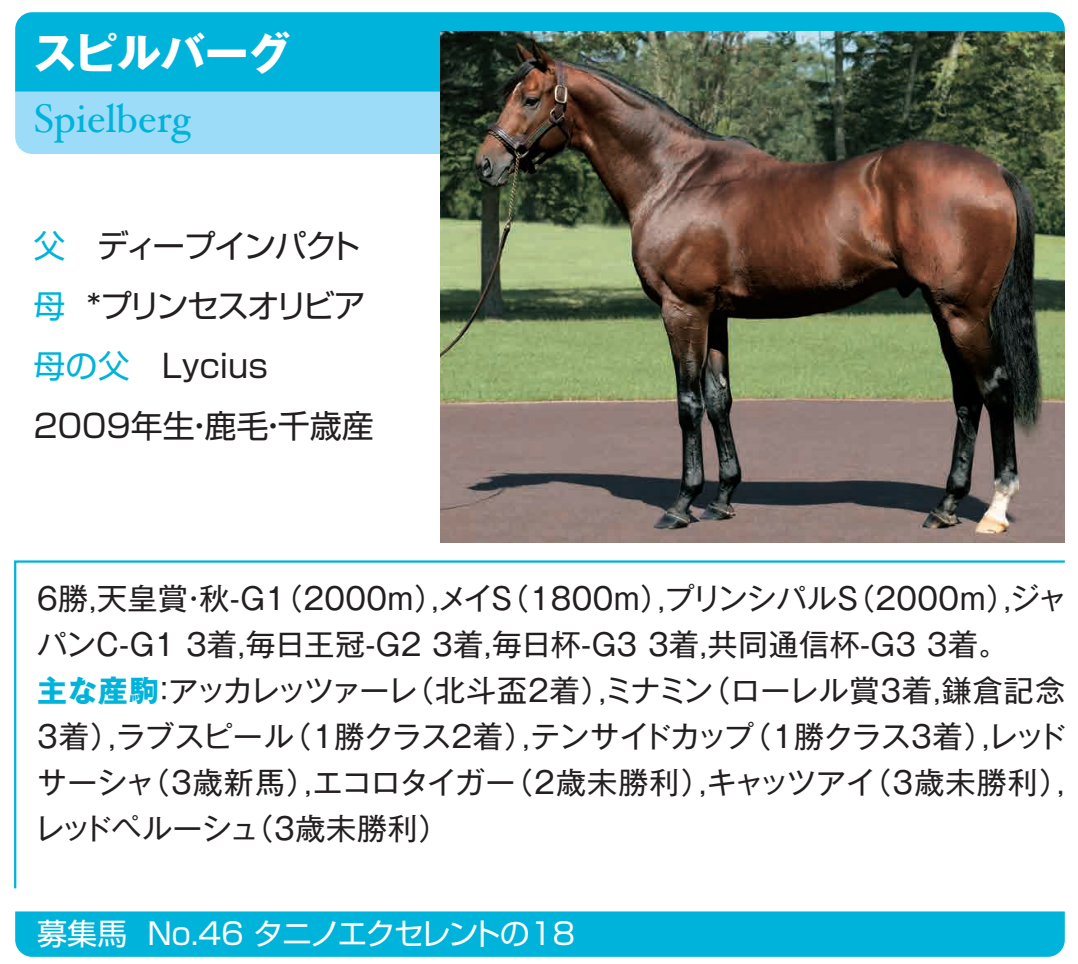
<style>
.page{position:relative;width:1078px;height:964px;background:#fff}
.page>*{position:absolute;margin:0;border:0;box-sizing:border-box;transform-origin:0 0}
.t1{font:700 44px "Gothic MB101 Pr 5";letter-spacing:-.015em;color:#fff}
.t2{font:40px "Hoefler Text";color:#00b3da}
.t3{font:32px "Shin Go Pr 5";color:#231f20}
.t4{font:32px "Shin Go Pr 5";letter-spacing:-.08em;color:#231f20}
.t5{font:32px "Shin Go Pr 5";letter-spacing:-.06em;color:#231f20}
.t6{font:32px "Shin Go Pr 5";letter-spacing:-.03em;color:#231f20}
.t7{font:32px "Shin Go Pr 5";color:#00b3da}
.t8{font:30px "Gothic MB101 Pr 5";letter-spacing:.01em;color:#231f20}
.t9{font:30px "Gothic MB101 Pr 5";letter-spacing:-.035em;color:#231f20}
.t10{font:30px "Gothic MB101 Pr 5";letter-spacing:-.025em;color:#231f20}
.t11{font:30px "Shin Go Pr 5";letter-spacing:-.065em;color:#fff}
.t12{font:30px "Gothic MB101 Pr 5";letter-spacing:.035em;color:#231f20}
.t13{font:30px "Gothic MB101 Pr 5";letter-spacing:-.095em;color:#231f20}
.t14{font:30px "Gothic MB101 Pr 5";letter-spacing:-.02em;color:#231f20}
.t15{font:30px "Shin Go Pr 5";letter-spacing:-.04em;color:#fff}
.s1{font-weight:700;color:#00b3da}
</style>
<div class="page">
<div style="left:15px;top:911px;width:1049px;height:46px;background:#00b3da"></div>
<div style="left:15px;top:92px;width:425px;height:62px;background:#9cdcf8"></div>
<div style="left:15px;top:12px;width:1049px;height:80px;background:#00b3da"></div>
<img style="left:440px;top:32px;width:624px;height:510px">
<svg style="left:14px;top:560px;width:1051px;height:329px"></svg>
<h1 class="t1" style="left:33px;top:17px;width:259px">スピルバーグ</h1>
<h2 class="t2" style="left:34px;top:95px;width:158px">Spielberg</h2>
<p class="t7" style="left:34px;top:220px;width:33px">父</p>
<p class="t7" style="left:34px;top:280px;width:33px">母</p>
<p class="t5" style="left:97px;top:220px;width:265px">ディープインパクト</p>
<p class="t4" style="left:87px;top:280px;width:280px">*プリンセスオリビア</p>
<p class="t7" style="left:34px;top:340px;width:98px">母の父</p>
<p class="t3" style="left:34px;top:400px;width:342px">2009年生鹿毛千歳産</p>
<p class="t6" style="left:162px;top:340px;width:108px">Lycius</p>
<p class="t6" style="left:183px;top:400px;width:33px">・</p>
<p class="t6" style="left:257px;top:400px;width:33px">・</p>
<p class="t14" style="left:664px;top:574px;width:195px">プリンシパルS</p>
<p class="t8" style="left:1009px;top:574px;width:59px">ジャ</p>
<p class="t8" style="left:37px;top:574px;width:408px">6勝,天皇賞秋 G- （1 2000ｍ ,）</p>
<p class="t8" style="left:499px;top:574px;width:172px">（1800ｍ ,）</p>
<p class="t8" style="left:844px;top:574px;width:172px">（2000ｍ ,）</p>
<p class="t8" style="left:438px;top:574px;width:75px">メイS</p>
<p class="t8" style="left:179px;top:574px;width:31px">・</p>
<p class="t8" style="left:37px;top:620px;width:972px">パンC G- 1 3着,毎日王冠 G- 2 3着,毎日杯 G- 3 3着,共同通信杯 G- 3 3着。</p>
<p class="t12" style="left:700px;top:666px;width:366px">（ローレル賞3着,鎌倉記念</p>
<p class="t8" style="left:404px;top:666px;width:208px">（北斗盃2 着 ,）</p>
<p class="t13" style="left:37px;top:666px;width:381px"><span class="s1">主な産駒</span>アッカレッツァーレ</p>
<p class="t8" style="left:603px;top:666px;width:111px">ミナミン</p>
<p class="t8" style="left:149px;top:666px;width:31px">：</p>
<p class="t8" style="left:116px;top:712px;width:180px">ラブスピール</p>
<p class="t8" style="left:37px;top:712px;width:84px">3 着 ,）</p>
<p class="t10" style="left:281px;top:712px;width:473px">（1勝クラス2着 ,）テンサイドカップ</p>
<p class="t8" style="left:741px;top:712px;width:254px">（1勝クラス3 着 ,）</p>
<p class="t8" style="left:987px;top:712px;width:80px">レッド</p>
<p class="t8" style="left:37px;top:758px;width:119px">サーシャ</p>
<p class="t9" style="left:140px;top:758px;width:377px">（3歳新馬 ,）エコロタイガー</p>
<p class="t9" style="left:34px;top:804px;width:226px">レッドペルーシュ</p>
<p class="t8" style="left:243px;top:804px;width:207px">（3歳未勝利(</p>
<p class="t8" style="left:503px;top:758px;width:374px">（2歳未勝利 ,）キャッツアイ</p>
<p class="t8" style="left:861px;top:758px;width:209px">（3歳未勝利 ,(</p>
<p class="t15" style="left:37px;top:909px;width:91px">募集馬</p>
<p class="t11" style="left:147px;top:909px;width:429px">No.46 タニノエクセレントの18</p>
</div>
